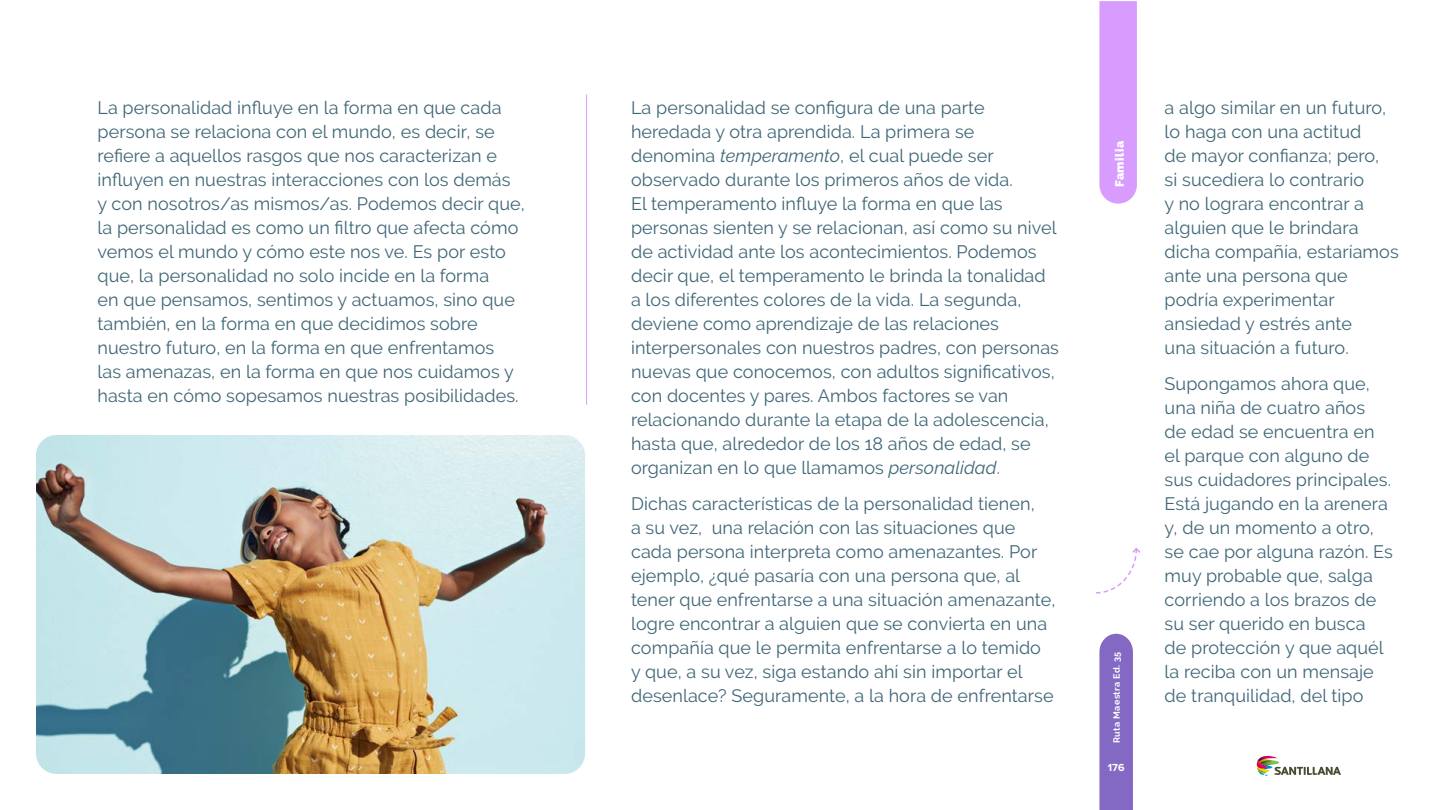
<style>
.page{position:relative;width:1440px;height:810px;background:#fff}
.page>*{position:absolute;margin:0;border:0;box-sizing:border-box;transform-origin:0 0}
.t1{font:18px/24px "Raleway";letter-spacing:.005em;color:#3f6677}
.t2{font:900 12px "Raleway";letter-spacing:.04em;color:#fff}
.t3{font:700 10.65px "Proxima Nova";color:#fff}
.t4{font:700 9px "Raleway";letter-spacing:.04em;color:#fff}
.s1{font-style:italic}
</style>
<div class="page">
<img style="left:38px;top:437px;width:546px;height:336px">
<div style="left:35px;top:434px;width:552px;height:342px;border:2px solid #fff;border-radius:21px"></div>
<hr style="left:586px;top:95px;width:1px;height:310px;background:#d89cff">
<svg style="left:1256px;top:755px;width:85px;height:21px"></svg>
<div style="left:1099px;top:634px;width:34px;height:176px;background:#8369c4"></div>
<div style="left:1099px;top:1px;width:38px;height:203px;background:#d89cff"></div>
<svg style="left:1096px;top:547px;width:45px;height:47px"></svg>
<p class="t1" style="left:98px;top:96px;width:429px">La personalidad influye en la forma en que cada persona se relaciona con el mundo, es decir, se refiere a aquellos rasgos que nos caracterizan e influyen en nuestras interacciones con los demás<br>y con nosotros/as mismos/as. Podemos decir que, la personalidad es como un filtro que afecta cómo vemos el mundo y cómo este nos ve. Es por esto que, la personalidad no solo incide en la forma<br>en que pensamos, sentimos y actuamos, sino que también, en la forma en que decidimos sobre nuestro futuro, en la forma en que enfrentamos<br>las amenazas, en la forma en que nos cuidamos y hasta en cómo sopesamos nuestras posibilidades.</p>
<p class="t1" style="left:631px;top:96px;width:430px">La personalidad se configura de una parte heredada y otra aprendida. La primera se denomina <span class="s1">temperamento</span>, el cual puede ser observado durante los primeros años de vida.<br>El temperamento influye la forma en que las personas sienten y se relacionan, así como su nivel de actividad ante los acontecimientos. Podemos decir que, el temperamento le brinda la tonalidad a los diferentes colores de la vida. La segunda, deviene como aprendizaje de las relaciones interpersonales con nuestros padres, con personas nuevas que conocemos, con adultos significativos, con docentes y pares. Ambos factores se van relacionando durante la etapa de la adolescencia, hasta que, alrededor de los 18 años de edad, se organizan en lo que llamamos <span class="s1">personalidad</span>.</p>
<p class="t1" style="left:631px;top:492px;width:426px">Dichas características de la personalidad tienen,<br>a su vez, una relación con las situaciones que cada persona interpreta como amenazantes. Por ejemplo, ¿qué pasaría con una persona que, al tener que enfrentarse a una situación amenazante, logre encontrar a alguien que se convierta en una compañía que le permita enfrentarse a lo temido<br>y que, a su vez, siga estando ahí sin importar el desenlace? Seguramente, a la hora de enfrentarse</p>
<p class="t2" style="left:1113px;top:187px;width:48px;rotate:-90deg">Familia</p>
<p class="t4" style="left:1112px;top:743px;width:92px;rotate:-90deg">Ruta Maestra Ed. 35</p>
<p class="t3" style="left:1108px;top:759px;width:18px">176</p>
<p class="t1" style="left:1165px;top:96px;width:236px">a algo similar en un futuro, lo haga con una actitud<br>de mayor confianza; pero,<br>si sucediera lo contrario<br>y no lograra encontrar a alguien que le brindara dicha compañía, estaríamos ante una persona que podría experimentar ansiedad y estrés ante<br>una situación a futuro.</p>
<p class="t1" style="left:1165px;top:372px;width:230px">Supongamos ahora que, una niña de cuatro años<br>de edad se encuentra en el parque con alguno de sus cuidadores principales.<br>Está jugando en la arenera y, de un momento a otro, se cae por alguna razón. Es muy probable que, salga corriendo a los brazos de su ser querido en busca<br>de protección y que aquél la reciba con un mensaje de tranquilidad, del tipo</p>
</div>
